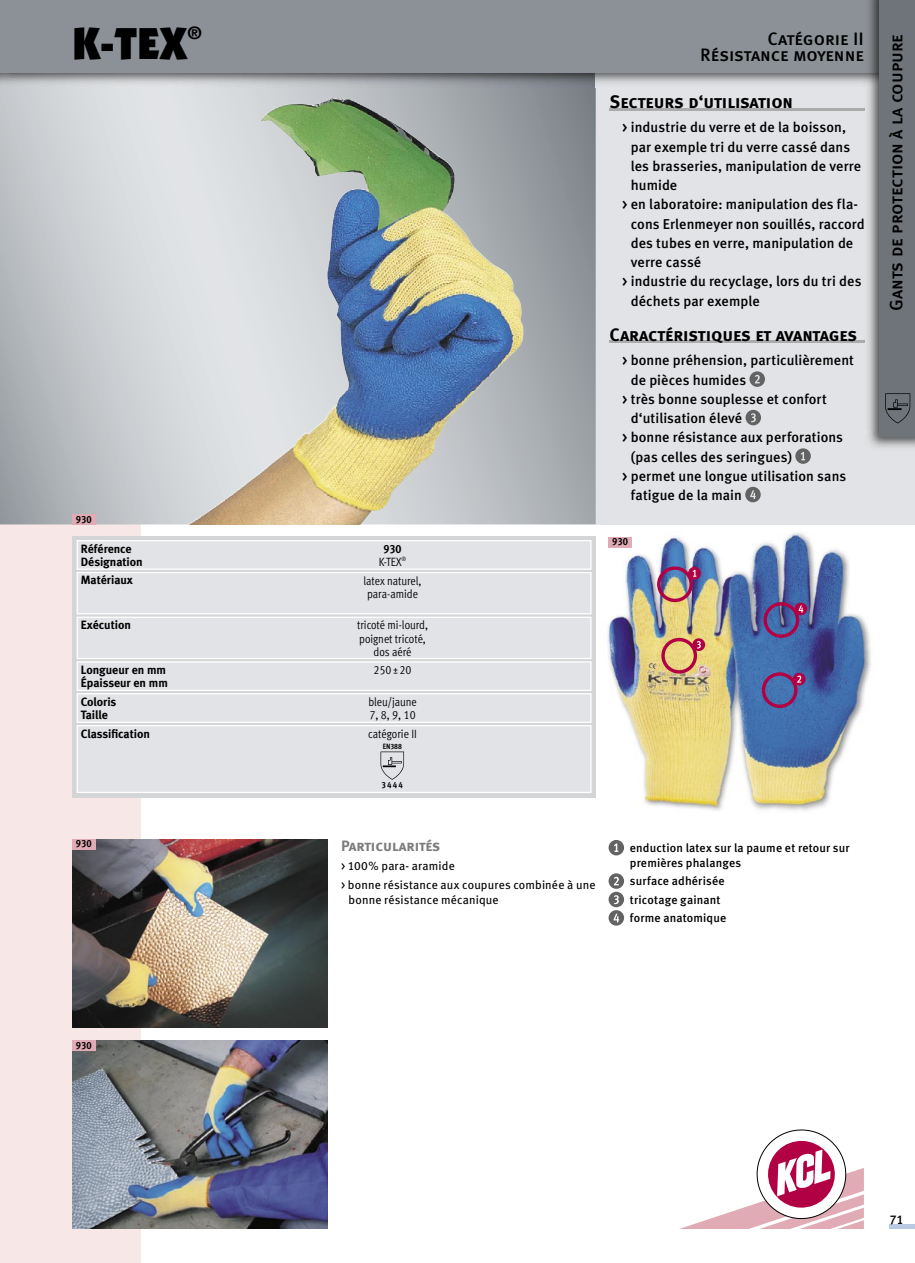
<style>
.page{position:relative;width:915px;height:1263px;background:#fff}
.page>*{position:absolute;margin:0;border:0;box-sizing:border-box;transform-origin:0 0}
.t1{font:900 45px "Itc Kabel";color:#000}
.t2{font:18px/15.8px "Meta Medium Caps";color:#000;text-align:right}
.t3{font:18px "Meta Bold Caps";letter-spacing:-.005em;color:#000}
.t4{font:18px "Meta Bold CELF Caps";letter-spacing:-.01em;color:#000}
.t5{font:900 18px "Itc Kabel";color:#000}
.t6{font:15px "Meta Bold Caps";letter-spacing:-.005em;color:#7b7c7c}
.t7{font:500 14.25px "Meta";letter-spacing:.005em;color:#000}
.t8{font:12.75px "Meta Medium CELF";color:#000}
.t9{font:12px/13.2px "Meta Cond Normal LF";color:#000;text-align:center}
.t10{font:500 12px/18.5px "Meta";letter-spacing:.015em;color:#000}
.t11{font:700 12px/13.2px "Meta";color:#000}
.t12{font:12px/19.2px "Meta";letter-spacing:.01em;color:#000}
.t13{font:12px "Meta Cond Bold LF";color:#000}
.t14{font:10.5px "Meta Cond Bold LF";color:#000}
.t15{font:9px "Meta Cond Bold LF";color:#000}
.t16{font:7.65px "Meta Cond Bold LF";color:#000}
.s1{font-family:"Meta Book CELF"}
</style>
<div class="page">
<div style="left:0;top:0;width:140px;height:1263px;background:#f7e7e7"></div>
<svg style="left:679px;top:1129px;width:185px;height:100px"></svg>
<hr style="left:889px;top:1225px;width:25px;height:4px;background:#bac9e4">
<svg style="left:0;top:88px;width:595px;height:436px"></svg>
<img style="left:144px;top:98px;width:379px;height:426px">
<img style="left:72px;top:839px;width:255px;height:189px">
<img style="left:72px;top:1040px;width:255px;height:189px">
<img style="left:607px;top:532px;width:264px;height:279px">
<div style="left:595px;top:72px;width:319px;height:453px;background:#e1e3e6"></div>
<img style="left:0;top:72px;width:863px;height:16px">
<div style="left:0;top:0;width:914px;height:72px;background:#8b9197"></div>
<div style="left:72px;top:536px;width:523px;height:261px;background:#d4d5d6"></div>
<div style="left:688px;top:567px;width:12px;height:13px;background:#b10043;border-radius:50%"></div>
<svg style="left:657px;top:566px;width:39px;height:36px"></svg>
<svg style="left:692px;top:638px;width:13px;height:13px"></svg>
<svg style="left:661px;top:638px;width:39px;height:36px"></svg>
<svg style="left:792px;top:673px;width:13px;height:12px"></svg>
<svg style="left:761px;top:672px;width:40px;height:36px"></svg>
<svg style="left:794px;top:603px;width:13px;height:12px"></svg>
<svg style="left:763px;top:602px;width:39px;height:36px"></svg>
<div style="left:72px;top:514px;width:24px;height:11px;background:#e0abb5"></div>
<div style="left:72px;top:839px;width:24px;height:10px;background:#e0abb5"></div>
<div style="left:72px;top:1040px;width:24px;height:10px;background:#e0abb5"></div>
<div style="left:608px;top:537px;width:23px;height:10px;background:#e0abb5"></div>
<img style="left:863px;top:0;width:51px;height:448px">
<div style="left:878px;top:0;width:36px;height:437px;background:#6e7479"></div>
<svg style="left:885px;top:393px;width:24px;height:30px"></svg>
<hr style="left:609px;top:108px;width:255px;height:3px;background:#ababab">
<hr style="left:609px;top:340px;width:255px;height:2px;background:#ababab">
<svg style="left:749px;top:371px;width:15px;height:16px"></svg>
<svg style="left:745px;top:410px;width:15px;height:15px"></svg>
<svg style="left:795px;top:448px;width:15px;height:16px"></svg>
<svg style="left:745px;top:487px;width:15px;height:15px"></svg>
<div style="left:608px;top:840px;width:16px;height:15px;background:#636363;border-radius:50%"></div>
<svg style="left:614px;top:843px;width:4px;height:9px"></svg>
<svg style="left:608px;top:873px;width:16px;height:16px"></svg>
<svg style="left:613px;top:877px;width:5px;height:8px"></svg>
<div style="left:608px;top:892px;width:16px;height:15px;background:#636363;border-radius:50%"></div>
<svg style="left:614px;top:895px;width:4px;height:9px"></svg>
<svg style="left:608px;top:910px;width:16px;height:16px"></svg>
<svg style="left:613px;top:914px;width:6px;height:8px"></svg>
<svg style="left:77px;top:540px;width:514px;height:253px"></svg>
<h1 class="t1" style="left:72px;top:15px;width:116px">K-TEX</h1>
<p class="t5" style="left:187px;top:22px;width:16px">®</p>
<p class="t2" style="left:700px;top:30px;width:165px">Catégorie II<br>Résistance moyenne</p>
<p class="t4" style="left:609px;top:91px;width:185px">Secteurs d‘utilisation</p>
<p class="t7" style="left:622px;top:119px;width:225px">&gt; industrie du verre et de la boisson,</p>
<p class="t7" style="left:630px;top:138px;width:221px">par exemple tri du verre cassé dans</p>
<p class="t7" style="left:630px;top:158px;width:232px">les brasseries, manipulation de verre</p>
<p class="t7" style="left:630px;top:177px;width:48px">humide</p>
<p class="t7" style="left:622px;top:196px;width:237px">&gt; en laboratoire: manipulation des fla-</p>
<p class="t7" style="left:630px;top:215px;width:235px">cons Erlenmeyer non souillés, raccord</p>
<p class="t7" style="left:630px;top:235px;width:224px">des tubes en verre, manipulation de</p>
<p class="t7" style="left:630px;top:254px;width:72px">verre cassé</p>
<p class="t7" style="left:622px;top:273px;width:240px">&gt; industrie du recyclage, lors du tri des</p>
<p class="t7" style="left:630px;top:292px;width:130px">déchets par exemple</p>
<p class="t3" style="left:609px;top:324px;width:249px">Caractéristiques et avantages</p>
<p class="t14" style="left:76px;top:513px;width:17px">930</p>
<p class="t11" style="left:81px;top:542px;width:63px">Référence<br>Désignation</p>
<p class="t11" style="left:81px;top:573px;width:54px">Matériaux</p>
<p class="t11" style="left:81px;top:618px;width:52px">Exécution</p>
<p class="t11" style="left:81px;top:663px;width:88px">Longueur en mm<br>Épaisseur en mm</p>
<p class="t11" style="left:81px;top:695px;width:37px">Coloris<br>Taille</p>
<p class="t11" style="left:81px;top:727px;width:71px">Classification</p>
<p class="t14" style="left:76px;top:837px;width:17px">930</p>
<p class="t13" style="left:383px;top:541px;width:19px">930</p>
<p class="t9" style="left:363px;top:553px;width:60px;line-height:18.3px">K-TEX<sup>®<br></sup>latex naturel,</p>
<p class="t9" style="left:367px;top:587px;width:52px">para-amide</p>
<p class="t9" style="left:357px;top:618px;width:72px">tricoté mi-lourd, poignet tricoté, dos aéré</p>
<p class="t9" style="left:373px;top:663px;width:40px">250 ± 20</p>
<p class="t9" style="left:368px;top:695px;width:50px;text-align:left">bleu/jaune<br>7, 8, 9, 10</p>
<p class="t9" style="left:368px;top:727px;width:50px">catégorie II</p>
<p class="t16" style="left:382px;top:742px;width:21px">EN388</p>
<p class="t15" style="left:381px;top:779px;width:23px">3 4 4 4</p>
<p class="t7" style="left:622px;top:352px;width:233px">&gt; bonne préhension, particulièrement</p>
<p class="t7" style="left:630px;top:371px;width:117px">de pièces humides</p>
<p class="t7" style="left:622px;top:391px;width:206px">&gt; très bonne souplesse et confort</p>
<p class="t7" style="left:630px;top:410px;width:113px">d‘utilisation élevé</p>
<p class="t7" style="left:622px;top:429px;width:222px">&gt; bonne résistance aux perforations</p>
<p class="t7" style="left:630px;top:448px;width:163px">(pas celles des seringues)</p>
<p class="t7" style="left:622px;top:468px;width:225px">&gt; permet une longue utilisation sans</p>
<p class="t7" style="left:630px;top:487px;width:113px">fatigue de la main</p>
<p class="t14" style="left:612px;top:536px;width:17px">930</p>
<p class="t6" style="left:341px;top:836px;width:101px">Particularités</p>
<p class="t12" style="left:341px;top:856px;width:256px">&gt; <span class="s1">100%</span> para- aramide<br>&gt; bonne résistance aux coupures combinée à une</p>
<p class="t12" style="left:348px;top:890px;width:151px">bonne résistance mécanique</p>
<p class="t10" style="left:629px;top:840px;width:221px;line-height:15px">enduction latex sur la paume et retour sur premières phalanges</p>
<p class="t10" style="left:629px;top:871px;width:98px">surface adhérisée tricotage gainant forme anatomique</p>
<p class="t2" style="left:887px;top:311px;width:278px;rotate:-90deg">Gants de protection à la coupure</p>
<p class="t14" style="left:76px;top:1039px;width:17px">930</p>
<p class="t8" style="left:889px;top:1212px;width:16px">71</p>
</div>
